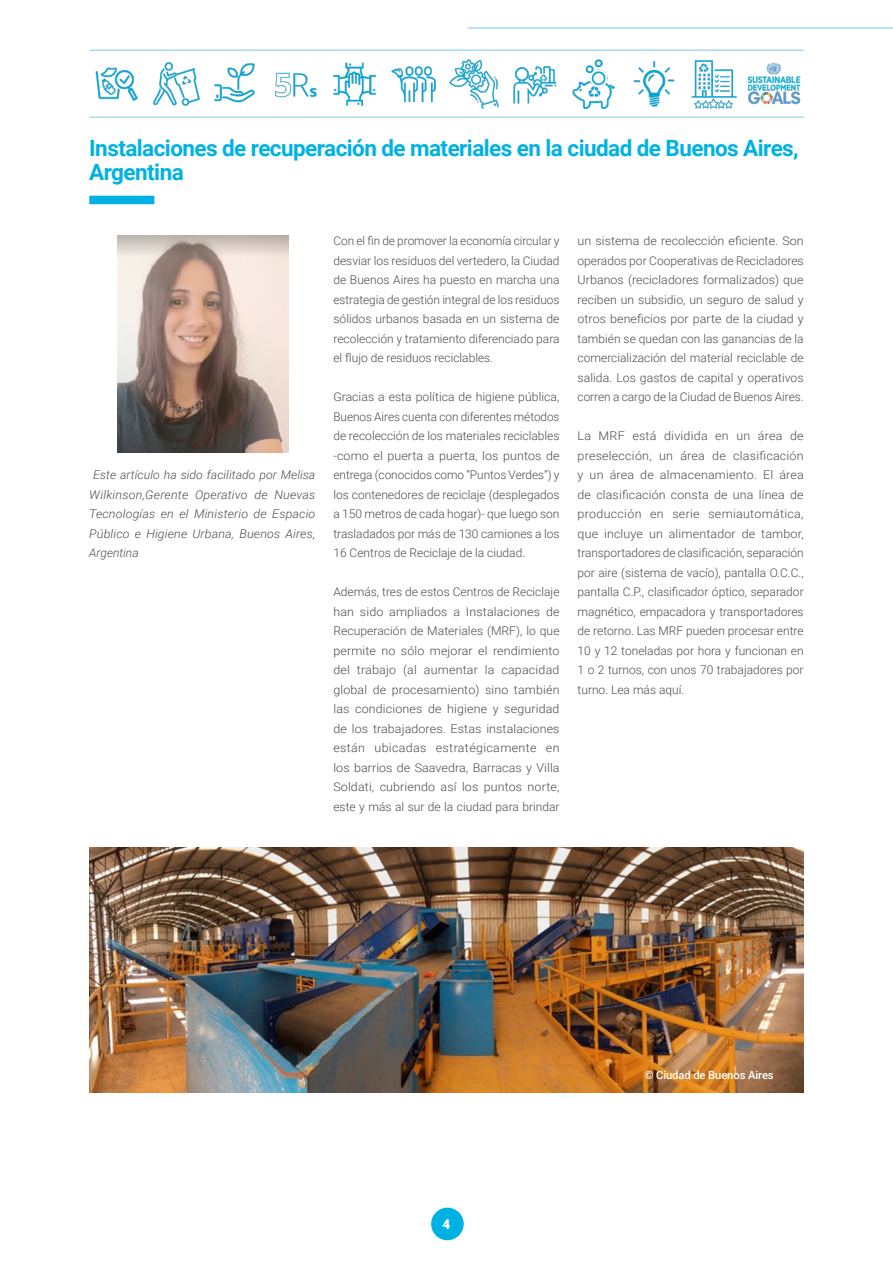
<style>
.page{position:relative;width:893px;height:1263px;background:#fff}
.page>*{position:absolute;margin:0;border:0;box-sizing:border-box;transform-origin:0 0}
.t1{font:700 22.5px/24px "Roboto";letter-spacing:-.025em;color:#00b2e3}
.t2{font:900 13.5px "Roboto";color:#fff}
.t3{font:300 12px/19.5px "Roboto";color:#4b4c4d;text-align:justify}
.t4{font:300 12px/19.5px "Roboto";color:#4b4c4d;text-align:justify;scale:1.04 1}
.t5{font:italic 300 12px/19.5px "Roboto";letter-spacing:.01em;color:#4b4c4d;text-align:justify}
.t6{font:500 11.25px "Roboto";letter-spacing:-.01em;color:#fff}
</style>
<div class="page">
<img style="left:95px;top:67px;width:43px;height:34px">
<img style="left:153px;top:62px;width:47px;height:44px">
<img style="left:214px;top:63px;width:41px;height:40px">
<img style="left:274px;top:72px;width:43px;height:26px">
<img style="left:333px;top:62px;width:43px;height:44px">
<img style="left:391px;top:66px;width:45px;height:37px">
<img style="left:449px;top:59px;width:50px;height:49px">
<img style="left:513px;top:66px;width:44px;height:38px">
<img style="left:572px;top:59px;width:43px;height:49px">
<img style="left:633px;top:60px;width:42px;height:47px">
<img style="left:691px;top:60px;width:46px;height:48px">
<img style="left:747px;top:62px;width:53px;height:43px">
<hr style="left:89px;top:116px;width:715px;height:2px;background:#a5dbf2">
<hr style="left:89px;top:50px;width:715px;height:1px;background:#a5dbf2">
<hr style="left:468px;top:27px;width:425px;height:2px;background:#a5dbf2">
<img style="left:89px;top:847px;width:714px;height:245px">
<div style="left:89px;top:196px;width:65px;height:8px;background:#00b2e3"></div>
<img style="left:118px;top:235px;width:170px;height:217px">
<div style="left:431px;top:1207px;width:33px;height:33px;background:#00b2e3;border-radius:50%"></div>
<h1 class="t1" style="left:89px;top:135px;width:711px">Instalaciones de recuperación de materiales en la ciudad de Buenos Aires,<br>Argentina</h1>
<p class="t5" style="left:89px;top:465px;width:228px;text-indent:4px">Este artículo ha sido facilitado por Melisa Wilkinson,Gerente Operativo de Nuevas Tecnologías en el Ministerio de Espacio Público e Higiene Urbana, Buenos Aires, Argentina</p>
<p class="t3" style="left:333px;top:231px;width:228px">Con el fin de promover la economía circular y desviar los residuos del vertedero, la Ciudad de Buenos Aires ha puesto en marcha una estrategia de gestión integral de los residuos sólidos urbanos basada en un sistema de recolección y tratamiento diferenciado para el flujo de residuos reciclables.</p>
<p class="t3" style="left:333px;top:387px;width:228px">Gracias a esta política de higiene pública, Buenos Aires cuenta con diferentes métodos de recolección de los materiales reciclables -como el puerta a puerta, los puntos de entrega (conocidos como “Puntos Verdes”) y los contenedores de reciclaje (desplegados a 150 metros de cada hogar)- que luego son trasladados por más de 130 camiones a los 16 Centros de Reciclaje de la ciudad.</p>
<p class="t3" style="left:333px;top:582px;width:228px">Además, tres de estos Centros de Reciclaje han sido ampliados a Instalaciones de Recuperación de Materiales (MRF), lo que permite no sólo mejorar el rendimiento del trabajo (al aumentar la capacidad global de procesamiento) sino también las condiciones de higiene y seguridad de los trabajadores. Estas instalaciones están ubicadas estratégicamente en los barrios de Saavedra, Barracas y Villa Soldati, cubriendo así los puntos norte, este y más al sur de la ciudad para brindar</p>
<p class="t4" style="left:578px;top:231px;width:219px">un sistema de recolección eficiente. Son operados por Cooperativas de Recicladores Urbanos (recicladores formalizados) que reciben un subsidio, un seguro de salud y otros beneficios por parte de la ciudad y también se quedan con las ganancias de la comercialización del material reciclable de salida. Los gastos de capital y operativos corren a cargo de la Ciudad de Buenos Aires.</p>
<p class="t4" style="left:578px;top:426px;width:219px">La MRF está dividida en un área de preselección, un área de clasificación y un área de almacenamiento. El área de clasificación consta de una línea de producción en serie semiautomática, que incluye un alimentador de tambor, transportadores de clasificación, separación por aire (sistema de vacío), pantalla O.C.C., pantalla C.P., clasificador óptico, separador magnético, empacadora y transportadores de retorno. Las MRF pueden procesar entre 10 y 12 toneladas por hora y funcionan en 1 o 2 turnos, con unos 70 trabajadores por turno. Lea más aquí.</p>
<p class="t2" style="left:443px;top:1215px;width:9px">4</p>
<p class="t6" style="left:645px;top:1067px;width:130px">© Ciudad de Buenos Aires</p>
</div>
